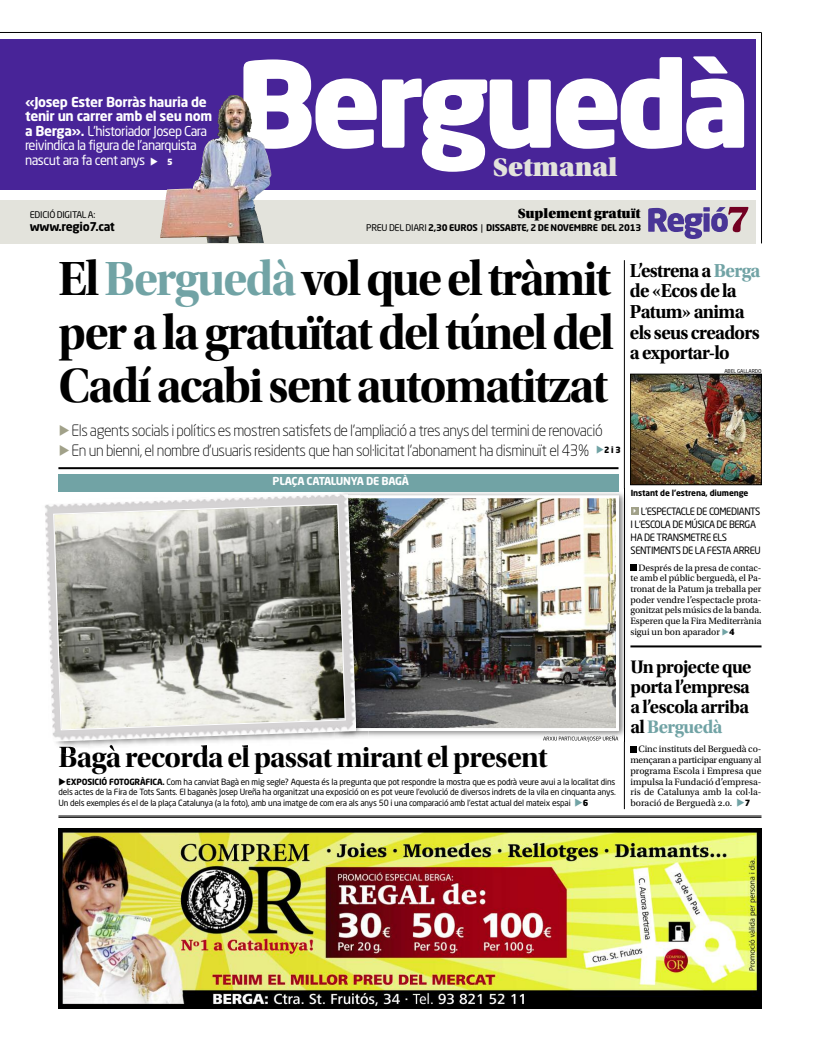
<style>
.page{position:relative;width:820px;height:1049px;background:#fff}
.page>*{position:absolute;margin:0;border:0;box-sizing:border-box;transform-origin:0 0}
.t1{font:900 117.2px "Neo Sans Pro";letter-spacing:-.05em;color:#fff}
.t2{font:50px/53.5px "Utopia Std Bold Disp";letter-spacing:-.035em;color:#000;text-align:justify}
.t3{font:30px "Utopia Std Bold Disp";letter-spacing:-.025em;color:#000}
.t4{font:26.8px "Utopia Std Black Headline";color:#e3e3dc}
.t5{font:19.7px/20.7px "Utopia Std Bold Subh";letter-spacing:-.035em;color:#000;scale:.96 1}
.t6{font:19px/20px "Utopia Std Bold Subh";letter-spacing:-.03em;color:#000}
.t7{font:300 15.5px/20px "Neo Sans Pro";letter-spacing:-.03em;color:#000;scale:.95 1}
.t8{font:14px "Utopia Std Black Headline";color:#000}
.t9{font:13.5px/14.5px "Neo Sans Pro";letter-spacing:-.04em;color:#fff;scale:.96 1}
.t10{font:700 11.9px "Neo Sans Pro";letter-spacing:-.025em;color:#000}
.t11{font:700 10.9px "Neo Sans Pro";letter-spacing:-.025em;color:#fff}
.t12{font:10px/13px "Neo Sans Pro";letter-spacing:-.045em;color:#000;scale:.95 1}
.t13{font:9.7px/10.7px "Utopia Std";letter-spacing:-.005em;color:#000;text-align:justify}
.t14{font:700 9.1px "Neo Sans Pro";letter-spacing:-.025em;color:#000}
.t15{font:9.1px "Neo Sans Pro";letter-spacing:-.025em;color:#000}
.t16{font:8.5px/10.7px "Neo Sans Pro";letter-spacing:-.02em;color:#000;text-align:justify}
.t17{font:700 8.3px "Neo Sans Pro";letter-spacing:-.015em;color:#000}
.t18{font:5.2px "Neo Sans Pro";letter-spacing:-.02em;color:#000}
.s1{font-weight:700}
.s2{font-weight:900;font-size:8.5px}
.s3{font-weight:400}
.s4{color:#71a3a5}
.s5{font-weight:900}
.s6{font-family:"Neo Sans Pro";font-weight:900;font-size:8.5px}
</style>
<div class="page">
<div style="left:0;top:40px;width:755px;height:150px;background:#482498"></div>
<div style="left:0;top:200px;width:755px;height:43px;background:#e3e3dc"></div>
<hr style="left:0;top:32px;width:761px;height:1px;background:#000">
<hr style="left:761px;top:33px;width:1px;height:210px;background:#000">
<svg style="left:648px;top:207px;width:100px;height:32px"></svg>
<svg style="left:630px;top:564px;width:6px;height:6px"></svg>
<hr style="left:624px;top:260px;width:1px;height:549px;background:#000">
<svg style="left:630px;top:746px;width:6px;height:6px"></svg>
<hr style="left:630px;top:645px;width:131px;height:2px;background:#000">
<hr style="left:58px;top:467px;width:560px;height:2px;background:#000">
<img style="left:160px;top:95px;width:111px;height:148px">
<img style="left:632px;top:376px;width:127px;height:107px">
<div style="left:630px;top:374px;width:131px;height:111px;border:1px solid #000"></div>
<div style="left:630px;top:507px;width:8px;height:8px;background:#a1a189"></div>
<hr style="left:58px;top:816px;width:703px;height:1px;background:#000">
<hr style="left:58px;top:817px;width:703px;height:1px;background:#000">
<img style="left:369px;top:489px;width:255px;height:253px">
<img style="left:543px;top:737px;width:31px;height:3px">
<img style="left:369px;top:499px;width:245px;height:228px">
<div style="left:341px;top:495px;width:277px;height:236px;border:3px solid #fff"></div>
<img style="left:56px;top:741px;width:192px;height:9px">
<img style="left:59px;top:745px;width:121px;height:9px">
<img style="left:343px;top:492px;width:26px;height:245px">
<img style="left:356px;top:498px;width:12px;height:230px">
<img style="left:45px;top:494px;width:311px;height:247px">
<svg style="left:53px;top:503px;width:293px;height:228px;background:#9d9d97"></svg>
<img style="left:58px;top:828px;width:703px;height:181px">
<div style="left:58px;top:474px;width:560px;height:18px;background:#71a3a5"></div>
<h3 class="t9" style="left:25px;top:96px;width:196px"><span class="s1">«Josep Ester Borràs hauria de tenir un carrer amb el seu nom a Berga».</span> L’historiador Josep Cara reivindica la figura de l’anarquista nascut ara fa cent anys ◆ <span class="s2">5</span></h3>
<p class="t15" style="left:30px;top:211px;width:67px">EDICIÓ DIGITAL A:</p>
<h3 class="t10" style="left:30px;top:222px;width:87px">www.regio7.cat</h3>
<h1 class="t1" style="left:236px;top:57px;width:515px">Berguedà</h1>
<h3 class="t4" style="left:493px;top:157px;width:125px">Setmanal</h3>
<h3 class="t8" style="left:518px;top:209px;width:124px">Suplement gratuït</h3>
<p class="t14" style="left:366px;top:224px;width:276px"><span class="s3">PREU DEL DIARI</span> 2,30 EUROS <span class="s3">|</span> DISSABTE, 2 DE NOVEMBRE DEL 2013</p>
<h2 class="t2" style="left:59px;top:256px;width:556px">El<span class="s4">Berguedà</span>volqueeltràmit peralagratuïtatdeltúneldel Cadíacabi sentautomatitzat</h2>
<h3 class="t7" style="left:71px;top:421px;width:579px">Els agents socials i polítics es mostren satisfets de l’ampliació a tres anys del termini de renovació<br>En un bienni, el nombre d’usuaris residents que han sol·licitat l’abonament ha disminuït el 43% <sup>◆</sup><sup>2</sup> <sup>i</sup> <sup>3</sup></h3>
<p class="t11" style="left:272px;top:477px;width:138px">PLAÇA CATALUNYA DE BAGÀ</p>
<h3 class="t3" style="left:58px;top:745px;width:490px">Bagà recorda el passat mirant el present</h3>
<p class="t16" style="left:58px;top:777px;width:558px">◆<span class="s1">EXPOSICIÓ FOTOGRÀFICA.</span> Com ha canviat Bagà en mig segle? Aquesta és la pregunta que pot respondre la mostra que es podrà veure avui a la localitat dins dels actes de la Fira de Tots Sants. El baganès Josep Ureña ha organitzat una exposició on es pot veure l’evolució de diversos indrets de la vila en cinquanta anys.<br>Un dels exemples és el de la plaça Catalunya (a la foto), amb una imatge de com era als anys 50 i una comparació amb l’estat actual del mateix espai <span class="s4">◆</span><span class="s5">6</span></p>
<h3 class="t5" style="left:629px;top:261px;width:137px">L’estrena a <span class="s4">Berga </span>de«Ecosdela<br>Patum»anima els seus creadors a exportar-lo</h3>
<p class="t18" style="left:724px;top:369px;width:39px">ABEL GALLARDO</p>
<p class="t17" style="left:630px;top:489px;width:119px">Instant de l’estrena, diumenge</p>
<p class="t12" style="left:630px;top:506px;width:138px;text-indent:10px">L’ESPECTACLE DE COMEDIANTS<br>I L’ESCOLA DE MÚSICA DE BERGA<br>HA DE TRANSMETRE ELS<br>SENTIMENTS DE LA FESTA ARREU</p>
<p class="t13" style="left:630px;top:563px;width:132px;text-indent:8px">Després de la presa de contac&shy;te amb el públic berguedà, el Pa&shy;tronat de la Patum ja treballa per poder vendre l’espectacle prota&shy;gonitzat pels músics de la banda.<br>Esperen que la Fira Mediterrània sigui un bon aparador <span class="s4">◆</span><span class="s6">4</span></p>
<h3 class="t6" style="left:630px;top:658px;width:122px">Un projecte que porta l’empresa a l’escola arriba al <span class="s4">Berguedà</span></h3>
<p class="t13" style="left:630px;top:745px;width:132px;text-indent:8px">Cinc instituts del Berguedà co&shy;mençaran a participar enguany al programa Escola i Empresa que impulsa la Fundació d’empresa&shy;ris de Catalunya amb la col·la&shy;boració de Berguedà 2.0. <span class="s4">◆</span><span class="s6">7</span></p>
</div>
